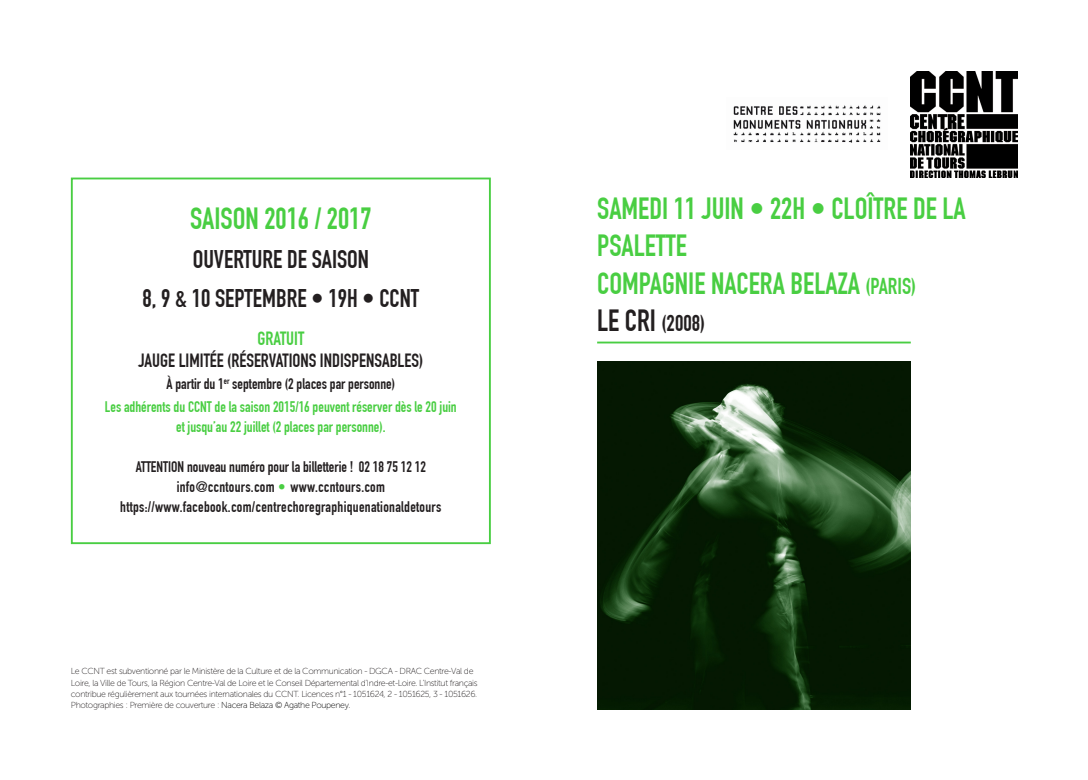
<style>
.page{position:relative;width:1088px;height:780px;background:#fff}
.page>*{position:absolute;margin:0;border:0;box-sizing:border-box;transform-origin:0 0}
.texte_presentation{font:700 30px/37.5px "DIN Condensed";color:#49ce42}
.texte_presentation-2{font:700 25px "DIN Condensed";color:#231f20}
.texte_presentation-3{font:700 22.5px "DIN Condensed";color:#231f20}
.texte_presentation-4{font:700 18.75px "DIN Condensed";color:#231f20}
.texte_presentation-5{font:700 18.75px "DIN Condensed";color:#49ce42}
.texte_presentation-6{font:700 15px/20px "DIN Condensed";color:#49ce42;text-align:center}
.DATE_NOIR{font:700 15px/20px "DIN Condensed";color:#231f20;text-align:center}
.DATE_NOIR-2{font:700 15px "DIN Condensed";letter-spacing:.02em;color:#231f20}
.texte_presentation-7{font:700 15px "DIN Condensed";color:#231f20}
.Distribution{font:8.75px/11.2px "Museo Sans 100";letter-spacing:-.04em;color:#231f20}
.s1{color:#49ce42}
.s2{color:#000}
.s3{font-size:22.5px}
.s4{font-size:30px}
</style>
<div class="page">
<img style="left:597px;top:361px;width:314px;height:348px">
<hr style="left:597px;top:341px;width:314px;height:2px;background:#49ce42">
<img style="left:911px;top:71px;width:106px;height:106px">
<img style="left:733px;top:105px;width:148px;height:38px">
<div style="left:71px;top:177px;width:420px;height:367px;border:2px solid #49ce42"></div>
<p class="texte_presentation" style="left:190px;top:200px;width:183px">SAISON 2016 / 2017</p>
<p class="texte_presentation-2" style="left:193px;top:244px;width:178px">OUVERTURE DE SAISON</p>
<p class="texte_presentation-2" style="left:142px;top:283px;width:278px">8, 9 &amp; 10 SEPTEMBRE • 19H • CCNT</p>
<p class="texte_presentation-5" style="left:257px;top:328px;width:48px">GRATUIT</p>
<p class="texte_presentation-4" style="left:138px;top:349px;width:286px">JAUGE LIMITÉE (RÉSERVATIONS INDISPENSABLES)</p>
<p class="texte_presentation-7" style="left:167px;top:375px;width:230px">À partir du 1<sup>er</sup> septembre (2 places par personne)</p>
<p class="texte_presentation-6" style="left:105px;top:396px;width:353px">Les adhérents du CCNT de la saison 2015/16 peuvent réserver dès le 20 juin et jusqu’au 22 juillet (2 places par personne).</p>
<p class="DATE_NOIR" style="left:136px;top:456px;width:292px">ATTENTION nouveau numéro pour la billetterie ! 02 18 75 12 12 info@ccntours.com <span class="s1">•</span> www.ccntours.com</p>
<p class="DATE_NOIR-2" style="left:120px;top:497px;width:323px">https://www.facebook.com/centrechoregraphiquenationaldetours</p>
<p class="Distribution" style="left:71px;top:665px;width:408px">Le CCNT est subventionné par le Ministère de la Culture et de la Communication - DGCA - DRAC Centre-Val de<br>Loire, la Ville de Tours, la Région Centre-Val de Loire et le Conseil Départemental d’Indre-et-Loire. L’Institut français contribue régulièrement aux tournées internationales du CCNT. Licences n°1 - 1051624, 2 - 1051625, 3 - 1051626.</p>
<p class="Distribution" style="left:71px;top:699px;width:281px">Photographies : Première de couverture : <span class="s2">Nacera Belaza © Agathe Poupeney.</span></p>
<p class="texte_presentation" style="left:597px;top:190px;width:370px">SAMEDI 11 JUIN • 22H • CLOÎTRE DE LA<br>PSALETTE</p>
<p class="texte_presentation" style="left:597px;top:265px;width:321px">COMPAGNIE NACERA BELAZA <span class="s3">(PARIS)</span></p>
<p class="texte_presentation-3" style="left:597px;top:310px;width:109px"><span class="s4">LE CRI</span> (2008)</p>
</div>
